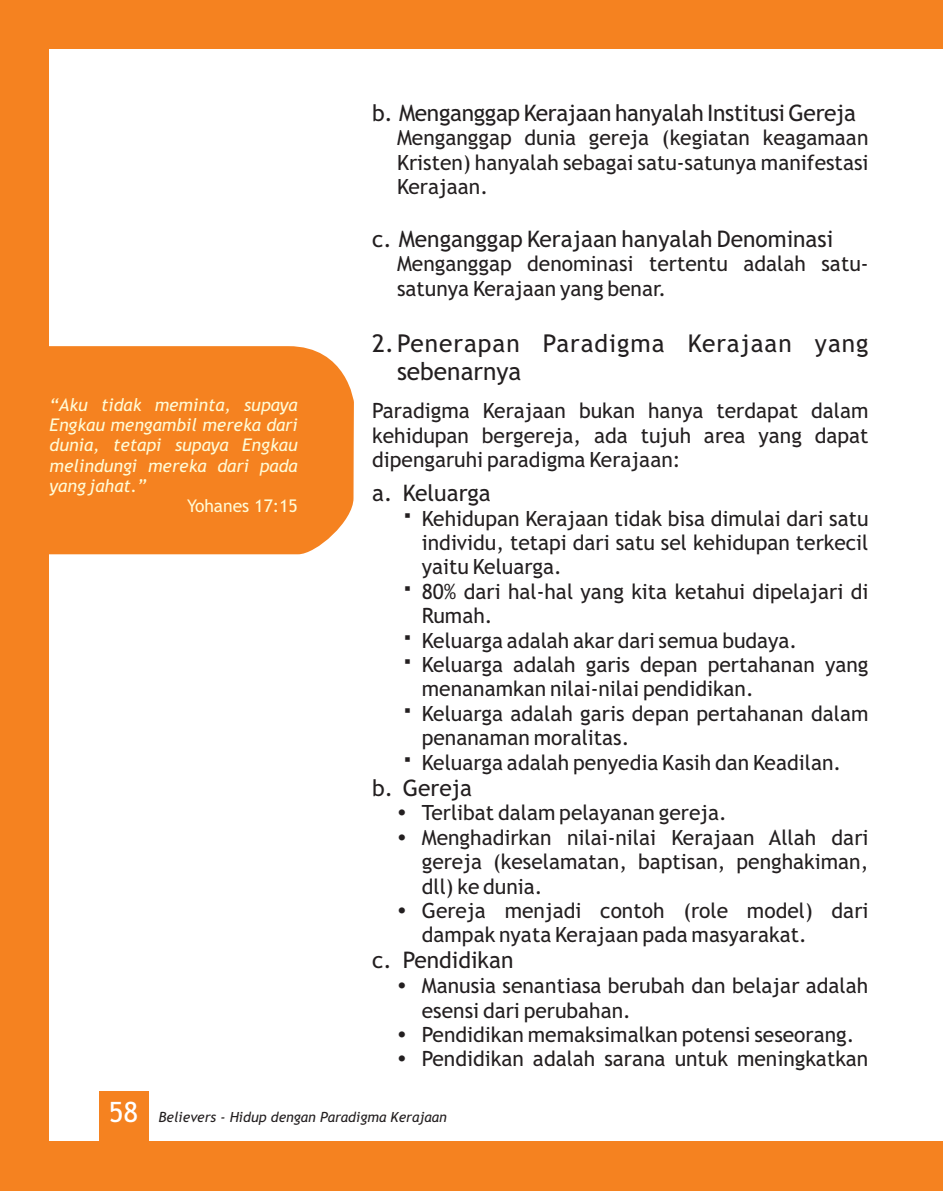
<style>
.page{position:relative;width:943px;height:1191px;background:#f58220}
.page>*{position:absolute;margin:0;border:0;box-sizing:border-box;transform-origin:0 0}
.t1{font:28px "Trebuchet MS";color:#fff}
.t2{font:24.5px/28.5px "Trebuchet MS";letter-spacing:.04em;color:#231f20}
.t3{font:22.75px "Trebuchet MS";color:#231f20}
.t4{font:21px/24.3px "Trebuchet MS";color:#231f20}
.t5{font:italic 17.5px/20.3px "Trebuchet MS";color:#fffbd6;text-align:justify}
.t6{font:17.5px "Trebuchet MS";color:#fffbd6}
.t7{font:italic 14px "Trebuchet MS";color:#231f20}
</style>
<div class="page">
<div style="left:50px;top:50px;width:893px;height:1091px;background:#fff"></div>
<div style="left:99px;top:1091px;width:50px;height:100px;background:#f58220"></div>
<div style="left:49px;top:346px;width:305px;height:208px;background:#f58220"></div>
<p class="t5" style="left:50px;top:396px;width:250px">“Aku tidak meminta, supaya Engkau mengambil mereka dari dunia, tetapi supaya Engkau melindungi mereka dari pada yang jahat.”</p>
<p class="t6" style="left:187px;top:499px;width:112px">Yohanes 17:15</p>
<p class="t3" style="left:372px;top:104px;width:485px">b. Menganggap Kerajaan hanyalah Institusi Gereja</p>
<p class="t4" style="left:397px;top:128px;width:473px;text-align:justify">Menganggap dunia gereja (kegiatan keagamaan Kristen) hanyalah sebagai satu-satunya manifestasi Kerajaan.</p>
<p class="t3" style="left:372px;top:230px;width:462px">c. Menganggap Kerajaan hanyalah Denominasi</p>
<p class="t4" style="left:397px;top:254px;width:473px">Menganggap denominasi tertentu adalah satu&shy;satunya Kerajaan yang benar.</p>
<p class="t2" style="left:397px;top:331px;width:473px;text-indent:-25px">2.Penerapan Paradigma Kerajaan yang sebenarnya</p>
<p class="t4" style="left:372px;top:400px;width:498px;text-align:justify">Paradigma Kerajaan bukan hanya terdapat dalam kehidupan bergereja, ada tujuh area yang dapat dipengaruhi paradigma Kerajaan:</p>
<p class="t3" style="left:372px;top:484px;width:22px">a.</p>
<p class="t3" style="left:403px;top:484px;width:90px">Keluarga</p>
<p class="t4" style="left:422px;top:508px;width:448px">Kehidupan Kerajaan tidak bisa dimulai dari satu individu, tetapi dari satu sel kehidupan terkecil</p>
<p class="t4" style="left:422px;top:556px;width:448px">yaitu Keluarga.<br>80% dari hal-hal yang kita ketahui dipelajari di</p>
<p class="t4" style="left:422px;top:605px;width:72px">Rumah.</p>
<p class="t4" style="left:422px;top:630px;width:448px">Keluarga adalah akar dari semua budaya.<br>Keluarga adalah garis depan pertahanan yang</p>
<p class="t4" style="left:422px;top:678px;width:448px">menanamkan nilai-nilai pendidikan.<br>Keluarga adalah garis depan pertahanan dalam</p>
<p class="t4" style="left:422px;top:727px;width:421px">penanaman moralitas.<br>Keluarga adalah penyedia Kasih dan Keadilan.</p>
<p class="t3" style="left:372px;top:779px;width:101px">b. Gereja</p>
<p class="t4" style="left:422px;top:802px;width:448px">Terlibat dalam pelayanan gereja.<br>Menghadirkan nilai-nilai Kerajaan Allah dari gereja (keselamatan, baptisan, penghakiman, dll) ke dunia.<br>Gereja menjadi contoh (role model) dari dampak nyata Kerajaan pada masyarakat.</p>
<p class="t3" style="left:372px;top:951px;width:143px">c. Pendidikan</p>
<p class="t4" style="left:422px;top:975px;width:448px">Manusia senantiasa berubah dan belajar adalah esensi dari perubahan.<br>Pendidikan memaksimalkan potensi seseorang.<br>Pendidikan adalah sarana untuk meningkatkan</p>
<h1 class="t1" style="left:109px;top:1101px;width:31px">58</h1>
<p class="t7" style="left:159px;top:1112px;width:290px">Believers - Hidup dengan Paradigma Kerajaan</p>
</div>
